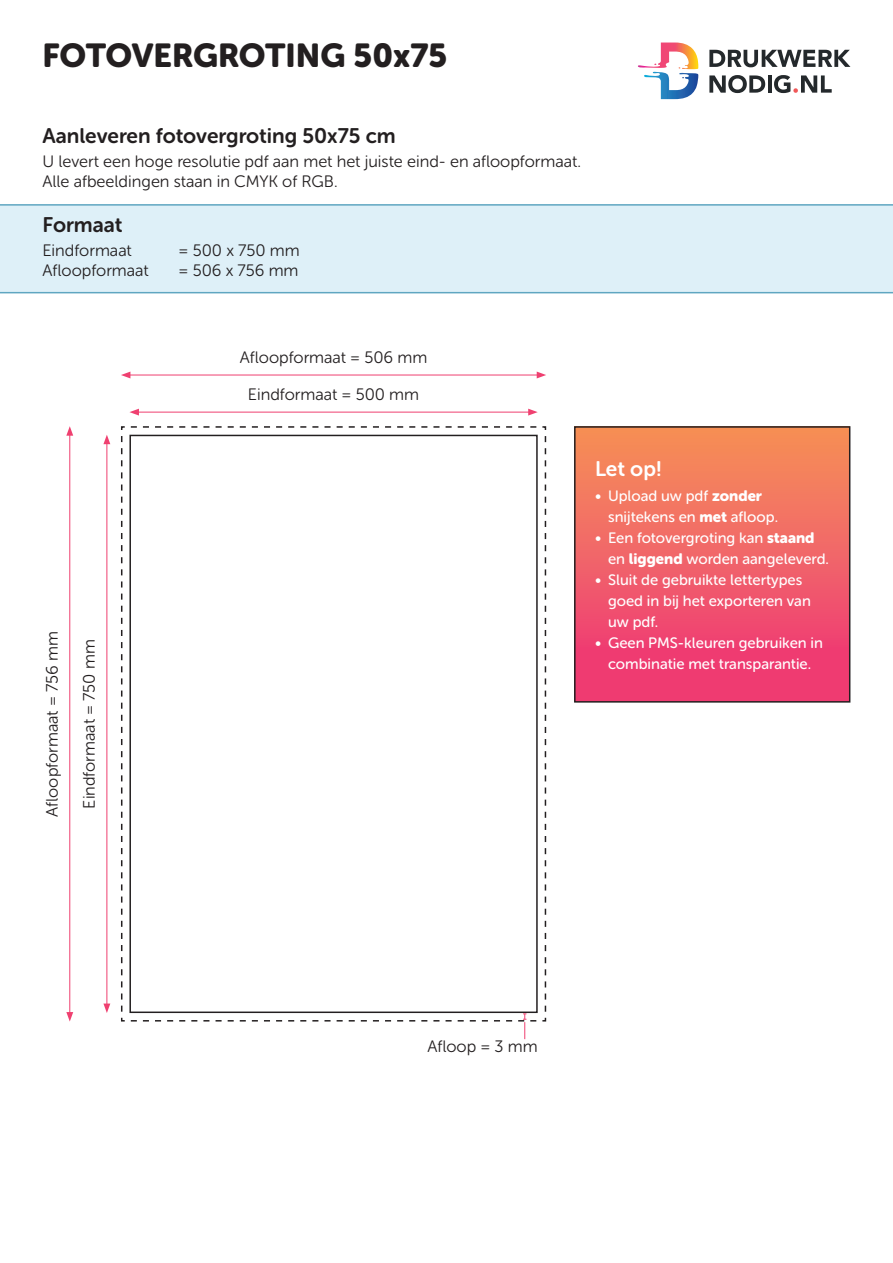
<style>
.page{position:relative;width:893px;height:1263px;background:#fff}
.page>*{position:absolute;margin:0;border:0;box-sizing:border-box;transform-origin:0 0}
.Titel{font:33px "Museo Sans Rounded 900";color:#231f20}
.Kop_1{font:21px "Museo Sans Rounded 700";color:#231f20}
.t1{font:21px "Museo Sans Rounded 700";color:#fff}
.Tekst{font:16.5px "Museo Sans Rounded 300";color:#231f20}
.t2{font:15px/21px "Museo Sans Rounded 500";color:#fff}
.s1{font-family:"Museo Sans Rounded 900"}
</style>
<div class="page">
<div style="left:575px;top:427px;width:275px;height:275px;background:linear-gradient(to bottom,#f59158,#ee3177)"></div>
<div style="left:574px;top:426px;width:276px;height:277px;border:2px solid #231f20"></div>
<div style="left:0;top:204px;width:893px;height:89px;background:#def0f8"></div>
<svg style="left:121px;top:426px;width:426px;height:596px"></svg>
<svg style="left:709px;top:50px;width:141px;height:17px"></svg>
<svg style="left:709px;top:75px;width:56px;height:18px"></svg>
<hr style="left:768px;top:75px;width:3px;height:18px;background:#24292c">
<svg style="left:774px;top:75px;width:58px;height:18px"></svg>
<svg style="left:638px;top:43px;width:60px;height:56px"></svg>
<div style="left:129px;top:435px;width:409px;height:578px;border:2px solid #231f20"></div>
<hr style="left:128px;top:375px;width:411px;height:1px;background:#ef4070">
<svg style="left:537px;top:372px;width:9px;height:6px"></svg>
<svg style="left:121px;top:372px;width:9px;height:6px"></svg>
<hr style="left:137px;top:412px;width:394px;height:1px;background:#ef4070">
<svg style="left:528px;top:409px;width:10px;height:7px"></svg>
<svg style="left:129px;top:409px;width:10px;height:7px"></svg>
<hr style="left:69px;top:433px;width:1px;height:581px;background:#ef4070">
<svg style="left:66px;top:426px;width:7px;height:10px"></svg>
<svg style="left:66px;top:1012px;width:7px;height:9px"></svg>
<hr style="left:107px;top:442px;width:1px;height:564px;background:#ef4070">
<svg style="left:103px;top:435px;width:7px;height:9px"></svg>
<svg style="left:103px;top:1003px;width:7px;height:10px"></svg>
<svg style="left:131px;top:1013px;width:408px;height:26px"></svg>
<p class="Titel" style="left:43px;top:37px;width:406px">FOTOVERGROTING 50x75</p>
<p class="Kop_1" style="left:43px;top:124px;width:355px">Aanleveren fotovergroting 50x75 cm</p>
<p class="Tekst" style="left:43px;top:153px;width:540px">U levert een hoge resolutie pdf aan met het juiste eind- en afloopformaat.</p>
<p class="Tekst" style="left:43px;top:173px;width:297px">Alle afbeeldingen staan in CMYK of RGB.</p>
<p class="Kop_1" style="left:43px;top:213px;width:81px">Formaat</p>
<p class="Tekst" style="left:43px;top:242px;width:91px">Eindformaat</p>
<p class="Tekst" style="left:179px;top:242px;width:123px">= 500 x 750 mm</p>
<p class="Tekst" style="left:43px;top:261px;width:108px">Afloopformaat</p>
<p class="Tekst" style="left:179px;top:261px;width:122px">= 506 x 756 mm</p>
<p class="Tekst" style="left:43px;top:817px;width:187px;rotate:-90deg">Afloopformaat = 756 mm</p>
<p class="Tekst" style="left:80px;top:808px;width:171px;rotate:-90deg">Eindformaat = 750 mm</p>
<p class="Tekst" style="left:240px;top:348px;width:189px">Afloopformaat = 506 mm</p>
<p class="Tekst" style="left:248px;top:386px;width:173px">Eindformaat = 500 mm</p>
<p class="t1" style="left:595px;top:457px;width:68px">Let op!</p>
<p class="t2" style="left:608px;top:485px;width:172px;text-indent:-13px">• Upload uw pdf <span class="s1">zonder </span>snijtekens en <span class="s1">met</span> afloop.</p>
<p class="t2" style="left:608px;top:527px;width:222px;text-indent:-13px">• Een fotovergroting kan <span class="s1">staand </span>en <span class="s1">liggend</span> worden aangeleverd.</p>
<p class="t2" style="left:608px;top:569px;width:204px;text-indent:-13px">• Sluit de gebruikte lettertypes goed in bij het exporteren van uw pdf.</p>
<p class="t2" style="left:595px;top:632px;width:229px;text-align:center">• Geen PMS-kleuren gebruiken in combinatie met transparantie.</p>
<p class="Tekst" style="left:427px;top:1038px;width:112px">Afloop = 3 mm</p>
</div>
